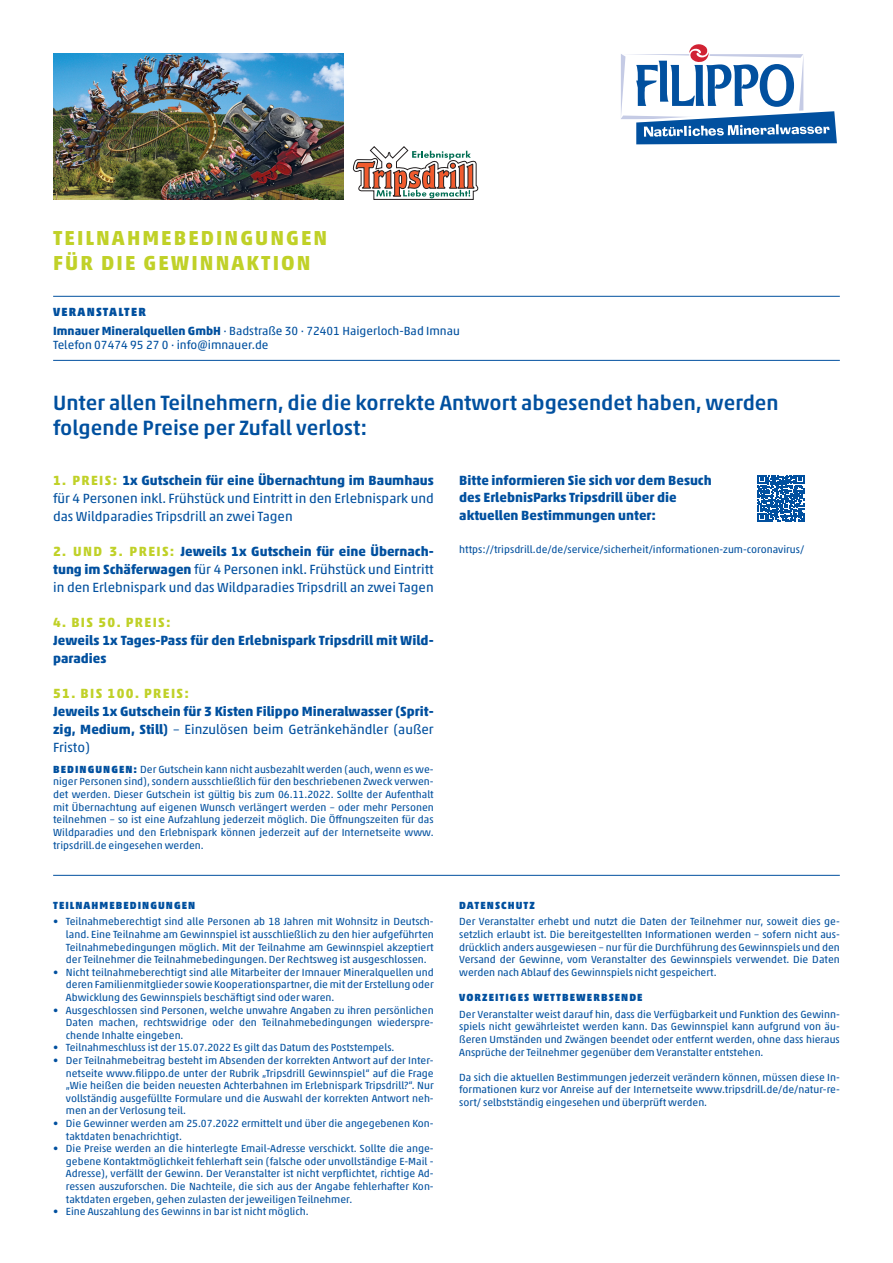
<style>
.page{position:relative;width:893px;height:1263px;background:#fff}
.page>*{position:absolute;margin:0;border:0;box-sizing:border-box;transform-origin:0 0}
.t1{font:500 21px/25.2px "Akko Std";color:#01509f}
.t2{font:700 20.55px/24.8px "Akko Std";letter-spacing:.1em;color:#c0d128}
.t3{font:13.5px/18px "Akko Std";color:#01509f;text-align:justify}
.t4{font:700 13.5px/18px "Akko Std";color:#01509f}
.t5{font:700 13.5px "Akko Std";letter-spacing:.1em;color:#c0d128}
.t6{font:12px "Akko Std";color:#01509f}
.t7{font:900 12px "Akko Std";letter-spacing:.1em;color:#01509f}
.t8{font:10.5px/12.6px "Akko Std";color:#01509f;text-align:justify}
.t9{font:900 10.5px "Akko Std";letter-spacing:.1em;color:#01509f}
.s1{font-weight:700}
.s2{font-weight:700;color:#c0d128}
.s3{font-weight:400}
.s4{font-weight:900}
</style>
<div class="page">
<svg style="left:621px;top:44px;width:216px;height:101px"></svg>
<hr style="left:53px;top:296px;width:787px;height:1px;background:#01509f">
<hr style="left:53px;top:360px;width:787px;height:1px;background:#01509f">
<hr style="left:53px;top:875px;width:787px;height:1px;background:#01509f">
<img style="left:53px;top:53px;width:291px;height:147px">
<svg style="left:353px;top:146px;width:125px;height:54px"></svg>
<svg style="left:757px;top:475px;width:47px;height:47px"></svg>
<p class="t2" style="left:53px;top:226px;width:276px">TEILNAHMEBEDINGUNGEN<br>FÜR DIE GEWINNAKTION</p>
<p class="t7" style="left:53px;top:305px;width:94px">VERANSTALTER</p>
<p class="t6" style="left:53px;top:324px;width:408px"><span class="s1">Imnauer Mineralquellen GmbH</span> · Badstraße 30 · 72401 Haigerloch-Bad Imnau</p>
<p class="t6" style="left:53px;top:338px;width:217px">Telefon 07474 95 27 0 · info@imnauer.de</p>
<p class="t1" style="left:53px;top:390px;width:727px">Unter allen Teilnehmern, die die korrekte Antwort abgesendet haben, werden folgende Preise per Zufall verlost:</p>
<p class="t3" style="left:53px;top:471px;width:382px"><span class="s2">1. PREIS:</span> <span class="s1">1x Gutschein für eine Übernachtung im Baumhaus </span>für 4 Personen inkl. Frühstück und Eintritt in den Erlebnispark und das Wildparadies Tripsdrill an zwei Tagen</p>
<p class="t3" style="left:53px;top:542px;width:382px"><span class="s2">2. UND 3. PREIS:</span> <span class="s1">Jeweils 1x Gutschein für eine Übernach&shy;tung im Schäferwagen</span> für 4 Personen inkl. Frühstück und Eintritt in den Erlebnispark und das Wildparadies Tripsdrill an zwei Tagen</p>
<p class="t5" style="left:53px;top:614px;width:119px">4. BIS 50. PREIS:</p>
<p class="t4" style="left:53px;top:631px;width:382px">Jeweils 1x Tages-Pass für den Erlebnispark Tripsdrill mit Wild&shy;paradies</p>
<p class="t5" style="left:53px;top:685px;width:137px">51. BIS 100. PREIS:</p>
<p class="t4" style="left:53px;top:702px;width:382px;text-align:justify">Jeweils 1x Gutschein für 3 Kisten Filippo Mineralwasser (Sprit&shy;zig, Medium, Still) <span class="s3">– Einzulösen beim Getränkehändler (außer Fristo)</span></p>
<p class="t8" style="left:53px;top:763px;width:382px"><span class="s4">BEDINGUNGEN:</span> Der Gutschein kann nicht ausbezahlt werden (auch, wenn es we&shy;niger Personen sind), sondern ausschließlich für den beschriebenen Zweck verwen&shy;det werden. Dieser Gutschein ist gültig bis zum 06.11.2022. Sollte der Aufenthalt mit Übernachtung auf eigenen Wunsch verlängert werden – oder mehr Personen teilnehmen – so ist eine Aufzahlung jederzeit möglich. Die Öffnungszeiten für das Wildparadies und den Erlebnispark können jederzeit auf der Internetseite www. tripsdrill.de eingesehen werden.</p>
<p class="t4" style="left:459px;top:471px;width:254px">Bitte informieren Sie sich vor dem Besuch</p>
<p class="t4" style="left:459px;top:488px;width:219px">des ErlebnisParks Tripsdrill über die</p>
<p class="t4" style="left:459px;top:506px;width:198px">aktuellen Bestimmungen unter:</p>
<p class="t8" style="left:459px;top:543px;width:347px">https://tripsdrill.de/de/service/sicherheit/informationen-zum-coronavirus/</p>
<p class="t9" style="left:53px;top:898px;width:144px">TEILNAHMEBEDINGUNGEN</p>
<p class="t8" style="left:66px;top:915px;width:369px;text-indent:-13px">• Teilnahmeberechtigt sind alle Personen ab 18 Jahren mit Wohnsitz in Deutsch&shy;land. Eine Teilnahme am Gewinnspiel ist ausschließlich zu den hier aufgeführten Teilnahmebedingungen möglich. Mit der Teilnahme am Gewinnspiel akzeptiert der Teilnehmer die Teilnahmebedingungen. Der Rechtsweg ist ausgeschlossen.</p>
<p class="t8" style="left:66px;top:966px;width:369px;text-indent:-13px">• Nicht teilnahmeberechtigt sind alle Mitarbeiter der Imnauer Mineralquellen und deren Familienmitglieder sowie Kooperationspartner, die mit der Erstellung oder Abwicklung des Gewinnspiels beschäftigt sind oder waren.</p>
<p class="t8" style="left:66px;top:1003px;width:369px;text-indent:-13px">• Ausgeschlossen sind Personen, welche unwahre Angaben zu ihren persönlichen Daten machen, rechtswidrige oder den Teilnahmebedingungen wiederspre&shy;chende Inhalte eingeben.</p>
<p class="t8" style="left:53px;top:1041px;width:343px">• Teilnahmeschluss ist der 15.07.2022 Es gilt das Datum des Poststempels.</p>
<p class="t8" style="left:66px;top:1054px;width:369px;text-indent:-13px">• Der Teilnahmebeitrag besteht im Absenden der korrekten Antwort auf der Inter&shy;netseite www.filippo.de unter der Rubrik „Tripsdrill Gewinnspiel“ auf die Frage „Wie heißen die beiden neuesten Achterbahnen im Erlebnispark Tripsdrill?“. Nur vollständig ausgefüllte Formulare und die Auswahl der korrekten Antwort neh&shy;men an der Verlosung teil.</p>
<p class="t8" style="left:66px;top:1117px;width:369px;text-indent:-13px">• Die Gewinner werden am 25.07.2022 ermittelt und über die angegebenen Kon&shy;taktdaten benachrichtigt.</p>
<p class="t8" style="left:66px;top:1142px;width:369px;text-indent:-13px">• Die Preise werden an die hinterlegte Email-Adresse verschickt. Sollte die ange&shy;gebene Kontaktmöglichkeit fehlerhaft sein (falsche oder unvollständige E-Mail - Adresse), verfällt der Gewinn. Der Veranstalter ist nicht verpflichtet, richtige Ad&shy;ressen auszuforschen. Die Nachteile, die sich aus der Angabe fehlerhafter Kon&shy;taktdaten ergeben, gehen zulasten der jeweiligen Teilnehmer.</p>
<p class="t8" style="left:53px;top:1205px;width:257px">• Eine Auszahlung des Gewinns in bar ist nicht möglich.</p>
<p class="t9" style="left:459px;top:898px;width:77px">DATENSCHUTZ</p>
<p class="t8" style="left:459px;top:915px;width:382px">Der Veranstalter erhebt und nutzt die Daten der Teilnehmer nur, soweit dies ge&shy;setzlich erlaubt ist. Die bereitgestellten Informationen werden – sofern nicht aus&shy;drücklich anders ausgewiesen – nur für die Durchführung des Gewinnspiels und den Versand der Gewinne, vom Veranstalter des Gewinnspiels verwendet. Die Daten werden nach Ablauf des Gewinnspiels nicht gespeichert.</p>
<p class="t9" style="left:459px;top:991px;width:185px">VORZEITIGES WETTBEWERBSENDE</p>
<p class="t8" style="left:459px;top:1008px;width:382px">Der Veranstalter weist darauf hin, dass die Verfügbarkeit und Funktion des Gewinn&shy;spiels nicht gewährleistet werden kann. Das Gewinnspiel kann aufgrund von äu&shy;ßeren Umständen und Zwängen beendet oder entfernt werden, ohne dass hieraus Ansprüche der Teilnehmer gegenüber dem Veranstalter entstehen.</p>
<p class="t8" style="left:459px;top:1071px;width:382px">Da sich die aktuellen Bestimmungen jederzeit verändern können, müssen diese In&shy;formationen kurz vor Anreise auf der Internetseite www.tripsdrill.de/de/natur-re&shy;sort/ selbstständig eingesehen und überprüft werden.</p>
</div>
